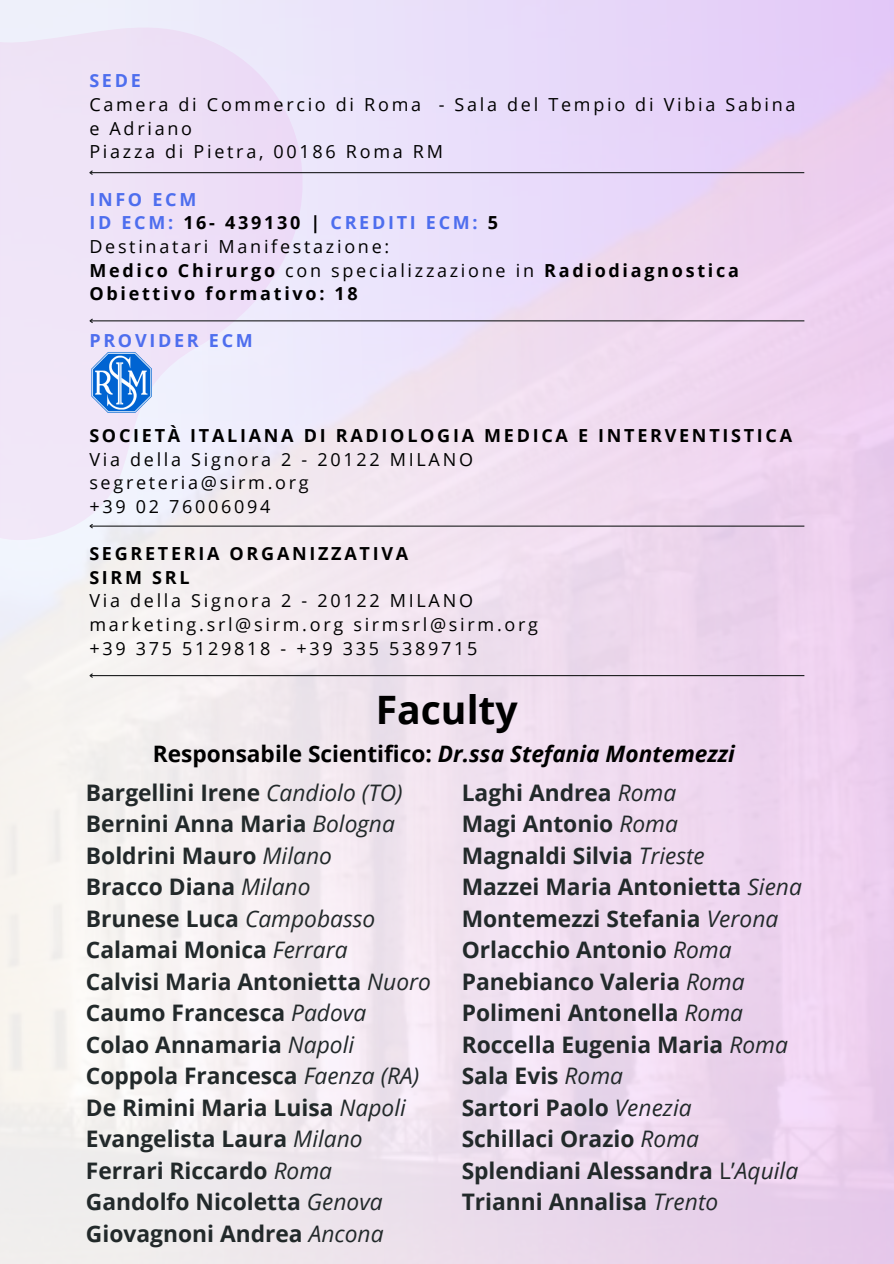
<style>
.page{position:relative;width:894px;height:1264px;background:#fff}
.page>*{position:absolute;margin:0;border:0;box-sizing:border-box;transform-origin:0 0}
.t1{font:700 39.15px "Open Sans";color:#000}
.t2{font:700 22.8px/31.5px "Open Sans";color:#22292a}
.t3{font:700 22.65px "Open Sans";color:#000}
.t4{font:18px "Open Sans";letter-spacing:.15em;color:#000}
.t5{font:700 18px "Open Sans";letter-spacing:.15em;color:#000}
.t6{font:700 18px "Open Sans";letter-spacing:.15em;color:#4e6eee}
.s1{color:#000}
.s2{font-weight:400}
.s3{font-style:italic}
.s4{font-weight:400;font-style:italic}
</style>
<div class="page">
<img style="left:0;top:0;width:893px;height:1263px">
<hr style="left:90px;top:525px;width:714px;height:1px;background:#1c1e1f">
<svg style="left:88px;top:523px;width:6px;height:6px"></svg>
<hr style="left:90px;top:320px;width:714px;height:1px;background:#1c1e1f">
<svg style="left:88px;top:317px;width:6px;height:7px"></svg>
<hr style="left:90px;top:172px;width:714px;height:1px;background:#1c1e1f">
<svg style="left:88px;top:169px;width:6px;height:7px"></svg>
<img style="left:89px;top:351px;width:68px;height:66px">
<hr style="left:90px;top:675px;width:714px;height:1px;background:#1c1e1f">
<svg style="left:88px;top:672px;width:6px;height:7px"></svg>
<p class="t6" style="left:89px;top:68px;width:53px">SEDE</p>
<p class="t4" style="left:89px;top:92px;width:707px">Camera di Commercio di Roma - Sala del Tempio di Vibia Sabina</p>
<p class="t4" style="left:89px;top:115px;width:104px">e Adriano</p>
<p class="t4" style="left:89px;top:139px;width:355px">Piazza di Pietra, 00186 Roma RM</p>
<p class="t6" style="left:89px;top:186px;width:108px">INFO ECM</p>
<p class="t6" style="left:89px;top:210px;width:410px">ID ECM: <span class="s1">16- 439130 |</span> CREDITI ECM: <span class="s1">5</span></p>
<p class="t4" style="left:89px;top:234px;width:301px">Destinatari Manifestazione:</p>
<p class="t5" style="left:89px;top:257px;width:651px">Medico Chirurgo <span class="s2">con specializzazione in</span> Radiodiagnostica</p>
<p class="t5" style="left:89px;top:281px;width:270px">Obiettivo formativo: 18</p>
<p class="t6" style="left:89px;top:328px;width:165px">PROVIDER ECM</p>
<p class="t5" style="left:89px;top:423px;width:704px">SOCIETÀ ITALIANA DI RADIOLOGIA MEDICA E INTERVENTISTICA</p>
<p class="t4" style="left:89px;top:446px;width:385px">Via della Signora 2 - 20122 MILANO</p>
<h3 class="t4" style="left:89px;top:470px;width:221px">segreteria@sirm.org</h3>
<p class="t4" style="left:89px;top:493px;width:182px">+39 02 76006094</p>
<p class="t5" style="left:89px;top:541px;width:320px">SEGRETERIA ORGANIZZATIVA</p>
<p class="t5" style="left:89px;top:564px;width:102px">SIRM SRL</p>
<p class="t4" style="left:89px;top:588px;width:385px">Via della Signora 2 - 20122 MILANO</p>
<p class="t4" style="left:89px;top:612px;width:450px">marketing.srl@sirm.org sirmsrl@sirm.org</p>
<p class="t4" style="left:89px;top:635px;width:389px">+39 375 5129818 - +39 335 5389715</p>
<p class="t1" style="left:375px;top:682px;width:144px">Faculty</p>
<p class="t3" style="left:153px;top:738px;width:583px">Responsabile Scientifico: <span class="s3">Dr.ssa Stefania Montemezzi</span></p>
<p class="t2" style="left:86px;top:776px;width:346px">Bargellini Irene <span class="s4">Candiolo (TO)<br></span>Bernini Anna Maria <span class="s4">Bologna<br></span>Boldrini Mauro <span class="s4">Milano<br></span>Bracco Diana <span class="s4">Milano<br></span>Brunese Luca <span class="s4">Campobasso<br></span>Calamai Monica <span class="s4">Ferrara<br></span>Calvisi Maria Antonietta <span class="s4">Nuoro<br></span>Caumo Francesca <span class="s4">Padova<br></span>Colao Annamaria <span class="s4">Napoli<br></span>Coppola Francesca <span class="s4">Faenza (RA)<br></span>De Rimini Maria Luisa <span class="s4">Napoli<br></span>Evangelista Laura <span class="s4">Milano<br></span>Ferrari Riccardo <span class="s4">Roma<br></span>Gandolfo Nicoletta <span class="s4">Genova<br></span>Giovagnoni Andrea <span class="s4">Ancona</span></p>
<p class="t2" style="left:461px;top:776px;width:341px">Laghi Andrea <span class="s4">Roma<br></span>Magi Antonio <span class="s4">Roma<br></span>Magnaldi Silvia <span class="s4">Trieste<br></span>Mazzei Maria Antonietta <span class="s4">Siena<br></span>Montemezzi Stefania <span class="s4">Verona<br></span>Orlacchio Antonio <span class="s4">Roma<br></span>Panebianco Valeria <span class="s4">Roma<br></span>Polimeni Antonella <span class="s4">Roma<br></span>Roccella Eugenia Maria <span class="s4">Roma<br></span>Sala Evis <span class="s4">Roma<br></span>Sartori Paolo <span class="s4">Venezia<br></span>Schillaci Orazio <span class="s4">Roma<br></span>Splendiani Alessandra <span class="s2">L’</span><span class="s4">Aquila<br></span>Trianni Annalisa <span class="s4">Trento</span></p>
</div>
